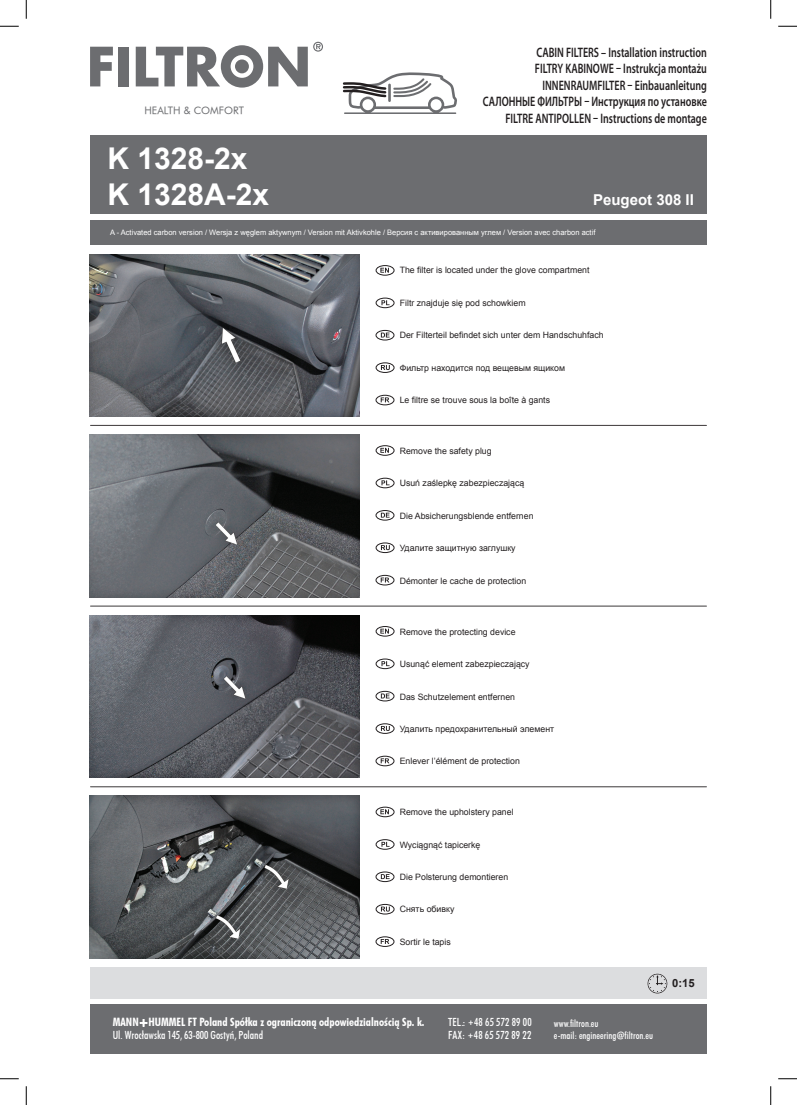
<style>
.page{position:relative;width:797px;height:1105px;background:#fff}
.page>*{position:absolute;margin:0;border:0;box-sizing:border-box;transform-origin:0 0}
.t1{font:700 30px/36px "Arial";color:#fff}
.t2{font:700 15px "Arial";color:#fff}
.t3{font:600 13.75px/16.5px "Myriad Pro";color:#231f20;text-align:right;scale:.73 1}
.t4{font:11.5px "Futura Bd Cn AT";color:#fff}
.t5{font:11.25px/12.5px "Futura Md Cn AT";letter-spacing:.005em;color:#fff}
.t6{font:700 11.25px "Arial";color:#231f20}
.t7{font:10.38px "Futura Bk AT";color:#6c6d70}
.t8{font:10px/12.5px "Futura Md Cn AT";color:#fff}
.t9{font:8.75px "Arial";color:#231f20}
.t10{font:7.5px "Arial";color:#fff}
.s1{font-family:"Futura Black AT";font-size:7.5px}
.s2{font-family:"Futura X Blk Cn AT";font-size:8.75px}
</style>
<div class="page">
<div style="left:90px;top:967px;width:617px;height:32px;background:#dcdddf"></div>
<div style="left:90px;top:1004px;width:617px;height:50px;background:#6c6d70"></div>
<svg style="left:140px;top:1019px;width:8px;height:8px"></svg>
<svg style="left:90px;top:47px;width:23px;height:39px"></svg>
<div style="left:119px;top:47px;width:10px;height:39px;background:#6c6d70"></div>
<svg style="left:136px;top:42px;width:187px;height:46px"></svg>
<div style="left:90px;top:135px;width:617px;height:79px;background:#6c6d70"></div>
<div style="left:90px;top:220px;width:617px;height:25px;background:#6c6d70"></div>
<svg style="left:343px;top:72px;width:114px;height:42px"></svg>
<hr style="left:90px;top:425px;width:617px;height:1px;background:#231f20">
<hr style="left:90px;top:606px;width:617px;height:1px;background:#231f20">
<hr style="left:90px;top:786px;width:617px;height:1px;background:#231f20">
<svg style="left:647px;top:974px;width:20px;height:19px"></svg>
<svg style="left:380px;top:268px;width:9px;height:5px"></svg>
<div style="left:376px;top:265px;width:18px;height:11px;border:1px solid #231f20;border-radius:50%"></div>
<svg style="left:381px;top:300px;width:8px;height:5px"></svg>
<div style="left:376px;top:298px;width:18px;height:10px;border:1px solid #231f20;border-radius:50%"></div>
<svg style="left:381px;top:333px;width:8px;height:4px"></svg>
<div style="left:375px;top:330px;width:19px;height:10px;border:1px solid #231f20;border-radius:50%"></div>
<svg style="left:381px;top:365px;width:9px;height:5px"></svg>
<div style="left:376px;top:362px;width:18px;height:11px;border:1px solid #231f20;border-radius:50%"></div>
<svg style="left:381px;top:397px;width:8px;height:5px"></svg>
<div style="left:375px;top:395px;width:19px;height:10px;border:1px solid #231f20;border-radius:50%"></div>
<svg style="left:380px;top:448px;width:9px;height:5px"></svg>
<div style="left:376px;top:445px;width:18px;height:11px;border:1px solid #231f20;border-radius:50%"></div>
<svg style="left:381px;top:480px;width:8px;height:5px"></svg>
<div style="left:376px;top:478px;width:18px;height:10px;border:1px solid #231f20;border-radius:50%"></div>
<svg style="left:381px;top:513px;width:8px;height:5px"></svg>
<div style="left:375px;top:510px;width:19px;height:10px;border:1px solid #231f20;border-radius:50%"></div>
<svg style="left:381px;top:545px;width:9px;height:5px"></svg>
<div style="left:376px;top:543px;width:18px;height:10px;border:1px solid #231f20;border-radius:50%"></div>
<svg style="left:381px;top:577px;width:8px;height:5px"></svg>
<div style="left:375px;top:575px;width:19px;height:10px;border:1px solid #231f20;border-radius:50%"></div>
<svg style="left:380px;top:629px;width:9px;height:5px"></svg>
<div style="left:376px;top:626px;width:18px;height:10px;border:1px solid #231f20;border-radius:50%"></div>
<svg style="left:381px;top:661px;width:8px;height:5px"></svg>
<div style="left:376px;top:659px;width:18px;height:10px;border:1px solid #231f20;border-radius:50%"></div>
<svg style="left:381px;top:693px;width:8px;height:5px"></svg>
<div style="left:375px;top:691px;width:19px;height:10px;border:1px solid #231f20;border-radius:50%"></div>
<svg style="left:381px;top:726px;width:9px;height:5px"></svg>
<div style="left:376px;top:723px;width:18px;height:11px;border:1px solid #231f20;border-radius:50%"></div>
<svg style="left:381px;top:758px;width:8px;height:5px"></svg>
<div style="left:375px;top:756px;width:19px;height:10px;border:1px solid #231f20;border-radius:50%"></div>
<svg style="left:380px;top:809px;width:9px;height:5px"></svg>
<div style="left:376px;top:807px;width:18px;height:10px;border:1px solid #231f20;border-radius:50%"></div>
<svg style="left:381px;top:842px;width:8px;height:5px"></svg>
<div style="left:376px;top:839px;width:18px;height:11px;border:1px solid #231f20;border-radius:50%"></div>
<svg style="left:381px;top:874px;width:8px;height:5px"></svg>
<div style="left:375px;top:872px;width:19px;height:10px;border:1px solid #231f20;border-radius:50%"></div>
<svg style="left:381px;top:906px;width:9px;height:5px"></svg>
<div style="left:376px;top:904px;width:18px;height:10px;border:1px solid #231f20;border-radius:50%"></div>
<svg style="left:381px;top:939px;width:8px;height:5px"></svg>
<div style="left:375px;top:936px;width:19px;height:11px;border:1px solid #231f20;border-radius:50%"></div>
<img style="left:90px;top:254px;width:269px;height:163px">
<img style="left:90px;top:435px;width:269px;height:162px">
<img style="left:90px;top:615px;width:269px;height:163px">
<img style="left:90px;top:796px;width:269px;height:162px">
<svg style="left:0;top:25px;width:19px;height:2px"></svg>
<svg style="left:778px;top:25px;width:19px;height:2px"></svg>
<svg style="left:0;top:1078px;width:19px;height:1px"></svg>
<svg style="left:778px;top:1078px;width:19px;height:1px"></svg>
<svg style="left:25px;top:0;width:2px;height:19px"></svg>
<svg style="left:25px;top:1086px;width:2px;height:19px"></svg>
<svg style="left:770px;top:0;width:1px;height:19px"></svg>
<svg style="left:770px;top:1086px;width:1px;height:19px"></svg>
<p class="t7" style="left:144px;top:104px;width:101px">HEALTH &amp; COMFORT</p>
<h1 class="t1" style="left:107px;top:141px;width:163px">K 1328-2x<br>K 1328A-2x</h1>
<h3 class="t3" style="left:483px;top:43px;width:308px">CABIN FILTERS – Installation instruction<br>FILTRY KABINOWE – Instrukcja montażu INNENRAUMFILTER – Einbauanleitung<br>САЛОННЫЕ ФИЛЬТРЫ – Инструкция по установке FILTRE ANTIPOLLEN – Instructions de montage</h3>
<h2 class="t2" style="left:593px;top:190px;width:102px">Peugeot 308 II</h2>
<p class="t10" style="left:110px;top:228px;width:487px">A - Activated carbon version / Wersja z węglem aktywnym / Version mit Aktivkohle / Версия с активированным углем / Version avec charbon actif</p>
<p class="t9" style="left:400px;top:265px;width:191px">The filter is located under the glove compartment</p>
<p class="t9" style="left:400px;top:297px;width:127px">Filtr znajduje się pod schowkiem</p>
<p class="t9" style="left:400px;top:329px;width:205px">Der Filterteil befindet sich unter dem Handschuhfach</p>
<p class="t9" style="left:400px;top:362px;width:167px">Фильтр находится под вещевым ящиком</p>
<p class="t9" style="left:400px;top:394px;width:152px">Le filtre se trouve sous la boîte à gants</p>
<p class="t9" style="left:400px;top:445px;width:93px">Remove the safety plug</p>
<p class="t9" style="left:400px;top:478px;width:126px">Usuń zaślepkę zabezpieczającą</p>
<p class="t9" style="left:400px;top:510px;width:135px">Die Absicherungsblende entfernen</p>
<p class="t9" style="left:400px;top:542px;width:117px">Удалите защитную заглушку</p>
<p class="t9" style="left:400px;top:575px;width:128px">Démonter le cache de protection</p>
<p class="t9" style="left:400px;top:626px;width:117px">Remove the protecting device</p>
<p class="t9" style="left:400px;top:658px;width:131px">Usunąć element zabezpieczający</p>
<p class="t9" style="left:400px;top:691px;width:117px">Das Schutzelement entfernen</p>
<p class="t9" style="left:400px;top:723px;width:156px">Удалить предохранительный элемент</p>
<p class="t9" style="left:400px;top:756px;width:122px">Enlever l’élément de protection</p>
<p class="t9" style="left:400px;top:806px;width:115px">Remove the upholstery panel</p>
<p class="t9" style="left:400px;top:839px;width:82px">Wyciągnąć tapicerkę</p>
<p class="t9" style="left:400px;top:871px;width:110px">Die Polsterung demontieren</p>
<p class="t9" style="left:400px;top:904px;width:56px">Снять обивку</p>
<p class="t9" style="left:400px;top:936px;width:53px">Sortir le tapis</p>
<h3 class="t4" style="left:113px;top:1016px;width:313px">MANN+HUMMEL FT Poland Spółka z ograniczoną odpowiedzialnością Sp. k.</h3>
<p class="t5" style="left:113px;top:1029px;width:152px">Ul. Wrocławska 145, 63-800 Gostyń, Poland</p>
<p class="t5" style="left:448px;top:1016px;width:85px">TEL.: <span class="s1">+</span>48 65 572 89 00<br>FAX: <span class="s1">+</span>48 65 572 89 22</p>
<p class="t8" style="left:554px;top:1017px;width:101px">www.filtron.eu<br>e-mail: engineering<span class="s2">@</span>filtron.eu</p>
<p class="t6" style="left:672px;top:976px;width:24px">0:15</p>
</div>
